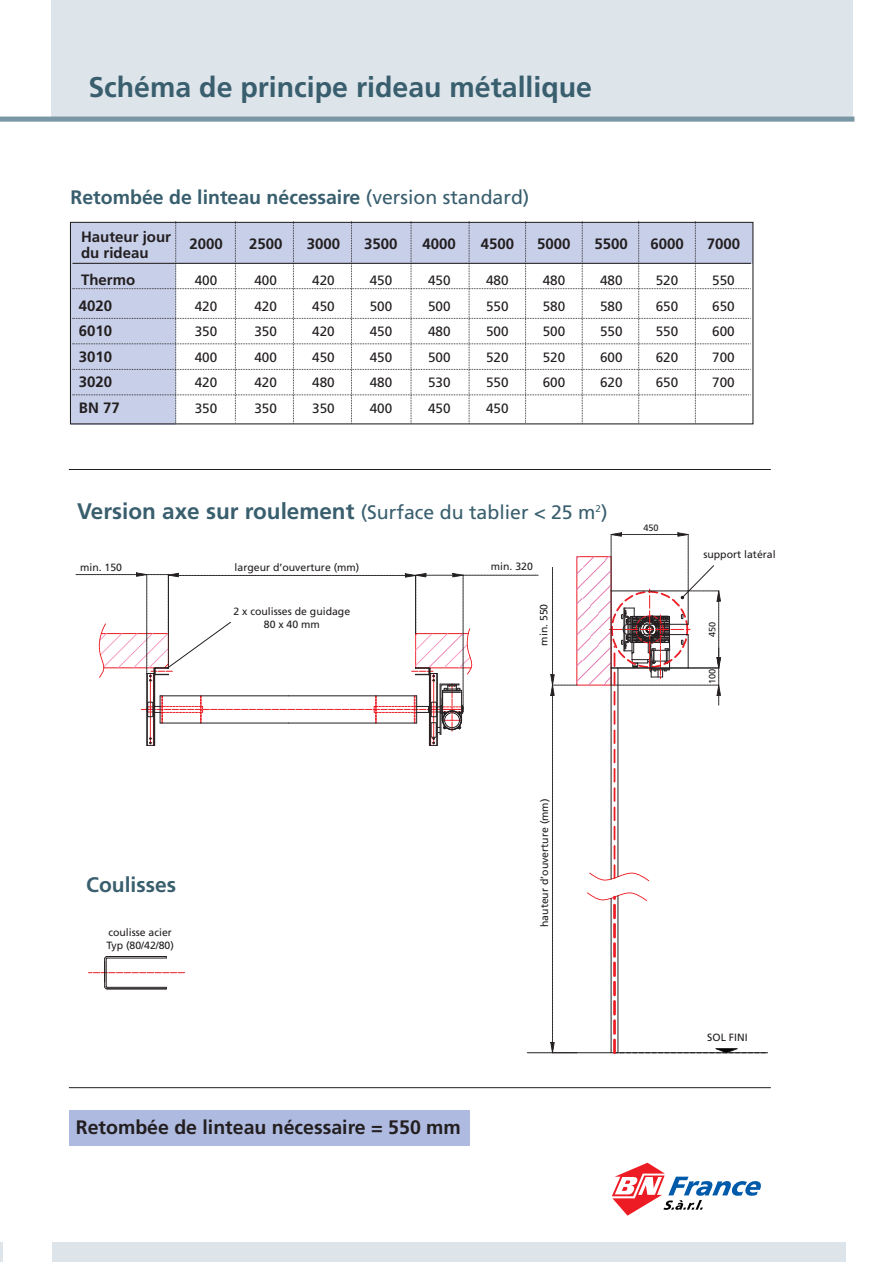
<style>
.page{position:relative;width:893px;height:1262px;background:#fff}
.page>*{position:absolute;margin:0;border:0;box-sizing:border-box;transform-origin:0 0}
.t1{font:700 28.5px "Frutiger";color:#395e6e}
.t2{font:700 22.5px "Frutiger";color:#395e6e}
.t3{font:700 21px "Frutiger";color:#395e6e}
.t4{font:700 19.5px "Frutiger";color:#395e6e}
.t5{font:700 19.5px "Frutiger";color:#231f20}
.t6{font:700 15px/27px "Frutiger";color:#231f20}
.t7{font:13.5px "Frutiger";color:#231f20}
.t8{font:10.5px/12.6px "Frutiger";color:#231f20;text-align:center}
.t9{font:9.15px "Frutiger";color:#231f20}
.s1{font-weight:400}
.s2{font-weight:400;font-size:19.5px}
</style>
<div class="page">
<div style="left:52px;top:0;width:801px;height:119px;background:#dde4ea"></div>
<div style="left:0;top:117px;width:854px;height:5px;background:#7a97a6"></div>
<svg style="left:0;top:1242px;width:2px;height:19px"></svg>
<div style="left:52px;top:1242px;width:793px;height:19px;background:#dde4ea"></div>
<svg style="left:72px;top:221px;width:679px;height:203px"></svg>
<hr style="left:69px;top:469px;width:701px;height:1px;background:#231f20">
<hr style="left:69px;top:1087px;width:701px;height:1px;background:#231f20">
<div style="left:69px;top:1110px;width:400px;height:36px;background:#aebadf"></div>
<svg style="left:612px;top:1162px;width:149px;height:53px"></svg>
<hr style="left:527px;top:1052px;width:240px;height:1px;background:#231f20">
<svg style="left:577px;top:556px;width:12px;height:129px"></svg>
<svg style="left:550px;top:567px;width:27px;height:487px"></svg>
<svg style="left:586px;top:892px;width:179px;height:161px"></svg>
<svg style="left:589px;top:532px;width:132px;height:349px"></svg>
<svg style="left:76px;top:572px;width:462px;height:174px"></svg>
<div style="left:431px;top:722px;width:5px;height:15px;border:1px solid #231f20"></div>
<hr style="left:288px;top:723px;width:128px;height:1px;background:#231f20">
<hr style="left:288px;top:695px;width:128px;height:1px;background:#231f20">
<svg style="left:88px;top:956px;width:96px;height:33px"></svg>
<hr style="left:107px;top:988px;width:59px;height:1px;background:#231f20">
<h1 class="t1" style="left:88px;top:75px;width:505px">Schéma de principe rideau métallique</h1>
<h3 class="t4" style="left:70px;top:190px;width:460px">Retombée de linteau nécessaire <span class="s1">(version standard)</span></h3>
<p class="t6" style="left:81px;top:224px;width:91px">Hauteur jour</p>
<p class="t6" style="left:189px;top:232px;width:35px">2000</p>
<p class="t6" style="left:249px;top:232px;width:35px">2500</p>
<p class="t6" style="left:307px;top:232px;width:35px">3000</p>
<p class="t6" style="left:364px;top:232px;width:35px">3500</p>
<p class="t6" style="left:422px;top:232px;width:35px">4000</p>
<p class="t6" style="left:480px;top:232px;width:35px">4500</p>
<p class="t6" style="left:537px;top:232px;width:35px">5000</p>
<p class="t6" style="left:594px;top:232px;width:35px">5500</p>
<p class="t6" style="left:650px;top:232px;width:35px">6000</p>
<p class="t6" style="left:706px;top:232px;width:35px">7000</p>
<p class="t6" style="left:81px;top:241px;width:69px">du rideau<br>Thermo</p>
<p class="t7" style="left:195px;top:275px;width:24px">400</p>
<p class="t7" style="left:254px;top:275px;width:24px">400</p>
<p class="t7" style="left:312px;top:275px;width:24px">420</p>
<p class="t7" style="left:370px;top:275px;width:24px">450</p>
<p class="t7" style="left:428px;top:275px;width:24px">450</p>
<p class="t7" style="left:486px;top:275px;width:24px">480</p>
<p class="t7" style="left:542px;top:275px;width:24px">480</p>
<p class="t7" style="left:600px;top:275px;width:24px">480</p>
<p class="t7" style="left:655px;top:275px;width:24px">520</p>
<p class="t7" style="left:712px;top:275px;width:24px">550</p>
<p class="t6" style="left:79px;top:293px;width:35px">4020</p>
<p class="t7" style="left:195px;top:300px;width:24px">420</p>
<p class="t7" style="left:254px;top:300px;width:24px">420</p>
<p class="t7" style="left:312px;top:300px;width:24px">450</p>
<p class="t7" style="left:370px;top:300px;width:24px">500</p>
<p class="t7" style="left:428px;top:300px;width:24px">500</p>
<p class="t7" style="left:486px;top:300px;width:24px">550</p>
<p class="t7" style="left:542px;top:300px;width:24px">580</p>
<p class="t7" style="left:600px;top:300px;width:24px">580</p>
<p class="t7" style="left:655px;top:300px;width:24px">650</p>
<p class="t7" style="left:712px;top:300px;width:24px">650</p>
<p class="t6" style="left:79px;top:319px;width:35px">6010</p>
<p class="t7" style="left:195px;top:326px;width:24px">350</p>
<p class="t7" style="left:254px;top:326px;width:24px">350</p>
<p class="t7" style="left:312px;top:326px;width:24px">420</p>
<p class="t7" style="left:370px;top:326px;width:24px">450</p>
<p class="t7" style="left:428px;top:326px;width:24px">480</p>
<p class="t7" style="left:486px;top:326px;width:24px">500</p>
<p class="t7" style="left:542px;top:326px;width:24px">500</p>
<p class="t7" style="left:600px;top:326px;width:24px">550</p>
<p class="t7" style="left:655px;top:326px;width:24px">550</p>
<p class="t7" style="left:712px;top:326px;width:24px">600</p>
<p class="t6" style="left:79px;top:344px;width:35px">3010</p>
<p class="t7" style="left:195px;top:351px;width:24px">400</p>
<p class="t7" style="left:254px;top:351px;width:24px">400</p>
<p class="t7" style="left:312px;top:351px;width:24px">450</p>
<p class="t7" style="left:370px;top:351px;width:24px">450</p>
<p class="t7" style="left:428px;top:351px;width:24px">500</p>
<p class="t7" style="left:486px;top:351px;width:24px">520</p>
<p class="t7" style="left:542px;top:351px;width:24px">520</p>
<p class="t7" style="left:600px;top:351px;width:24px">600</p>
<p class="t7" style="left:655px;top:351px;width:24px">620</p>
<p class="t7" style="left:712px;top:351px;width:24px">700</p>
<p class="t6" style="left:79px;top:370px;width:35px">3020</p>
<p class="t7" style="left:195px;top:377px;width:24px">420</p>
<p class="t7" style="left:254px;top:377px;width:24px">420</p>
<p class="t7" style="left:312px;top:377px;width:24px">480</p>
<p class="t7" style="left:370px;top:377px;width:24px">480</p>
<p class="t7" style="left:428px;top:377px;width:24px">530</p>
<p class="t7" style="left:486px;top:377px;width:24px">550</p>
<p class="t7" style="left:542px;top:377px;width:24px">600</p>
<p class="t7" style="left:600px;top:377px;width:24px">620</p>
<p class="t7" style="left:655px;top:377px;width:24px">650</p>
<p class="t7" style="left:712px;top:377px;width:24px">700</p>
<p class="t6" style="left:79px;top:395px;width:42px">BN 77</p>
<p class="t7" style="left:195px;top:402px;width:24px">350</p>
<p class="t7" style="left:254px;top:402px;width:24px">350</p>
<p class="t7" style="left:312px;top:402px;width:24px">350</p>
<p class="t7" style="left:370px;top:402px;width:24px">400</p>
<p class="t7" style="left:428px;top:402px;width:24px">450</p>
<p class="t7" style="left:486px;top:402px;width:24px">450</p>
<h2 class="t2" style="left:77px;top:502px;width:531px">Version axe sur roulement <span class="s2">(Surface du tablier &lt; 25 m</span><sup>2</sup><span class="s2">)</span></h2>
<p class="t8" style="left:80px;top:562px;width:44px">min. 150</p>
<p class="t8" style="left:491px;top:561px;width:44px">min. 320</p>
<p class="t8" style="left:234px;top:561px;width:126px">largeur d’ouverture (mm)</p>
<p class="t8" style="left:233px;top:606px;width:118px">2 x coulisses de guidage<br>80 x 40 mm</p>
<p class="t8" style="left:538px;top:645px;width:44px;rotate:-90deg">min. 550</p>
<p class="t9" style="left:643px;top:524px;width:17px">450</p>
<p class="t8" style="left:703px;top:549px;width:74px">support latéral</p>
<p class="t9" style="left:708px;top:637px;width:17px;rotate:-90deg">450</p>
<p class="t9" style="left:708px;top:684px;width:17px;rotate:-90deg">100</p>
<h3 class="t3" style="left:86px;top:876px;width:91px">Coulisses</h3>
<p class="t8" style="left:106px;top:926px;width:69px;text-align:left">coulisse acier<br>Typ (80/42/80)</p>
<h3 class="t5" style="left:76px;top:1119px;width:386px">Retombée de linteau nécessaire = 550 mm</h3>
<p class="t8" style="left:539px;top:927px;width:130px;rotate:-90deg">hauteur d’ouverture (mm)</p>
<p class="t8" style="left:707px;top:1032px;width:42px">SOL FINI</p>
</div>
